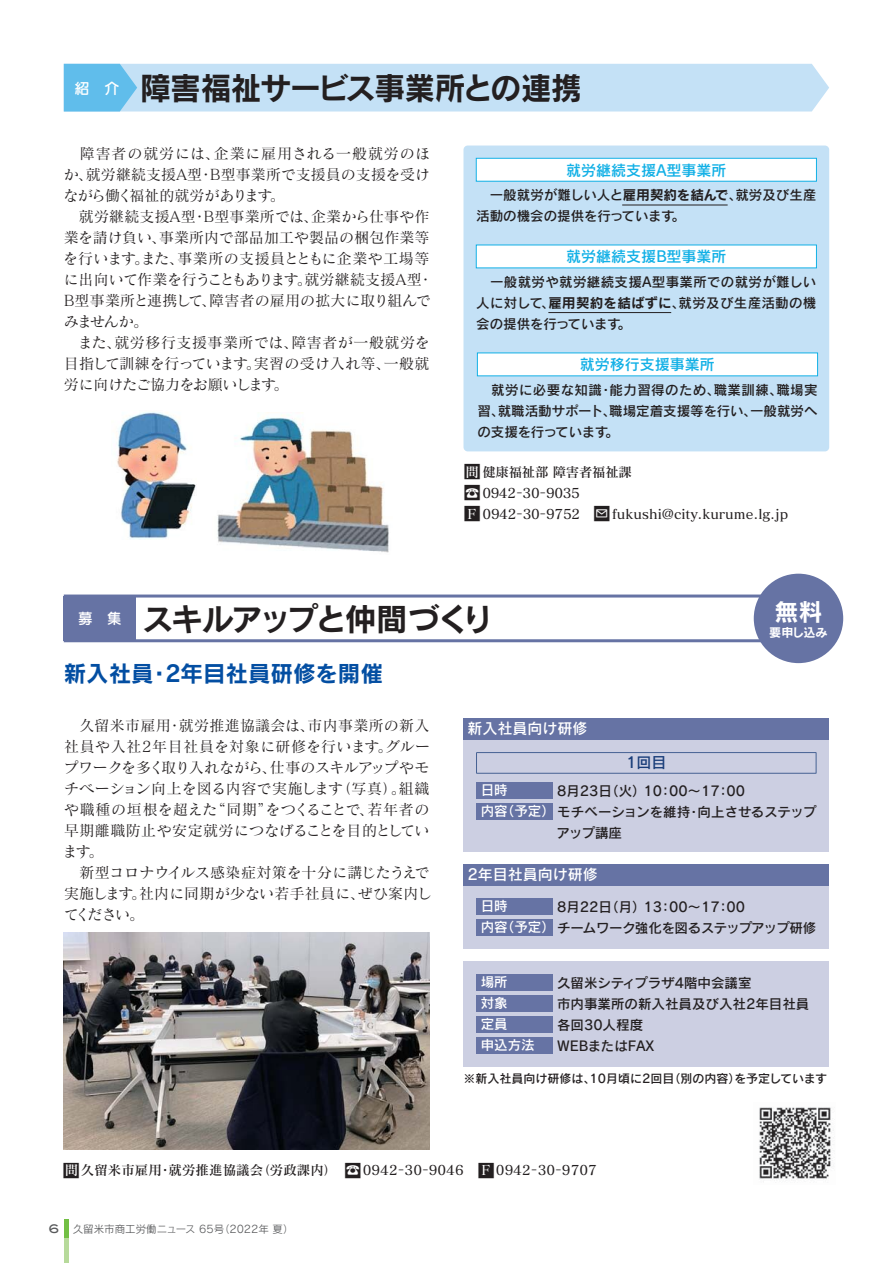
<style>
.page{position:relative;width:893px;height:1263px;background:#fff}
.page>*{position:absolute;margin:0;border:0;box-sizing:border-box;transform-origin:0 0}
.t1{font:31.5px "Rodin Pro B 90 pv RKSJ H";letter-spacing:-.025em;color:#231f20}
.t2{font:31.5px "Rodin Pro B 90 pv RKSJ H";letter-spacing:-.07em;color:#231f20}
.t3{font:24.15px "Rodin Pro B 90 pv RKSJ H";color:#fff}
.t4{font:22.5px "Rodin Pro B 90 pv RKSJ H";color:#034ea2}
.t5{font:15px/21px "Matisse Pro M 90 pv RKSJ H";letter-spacing:.005em;color:#231f20}
.t6{font:15px "Rodin Pro DB 90 pv RKSJ H";color:#12b0e6}
.t7{font:15px "Rodin Pro DB 90 pv RKSJ H";color:#fff}
.t8{font:15px "Rodin Pro DB 90 pv RKSJ H";color:#193d79}
.t9{font:13.5px/21px "Rodin Pro DB 90 pv RKSJ H";color:#231f20;text-align:justify}
.t10{font:13.5px "Matisse Pro DB 90 pv RKSJ H";color:#231f20}
.t11{font:13.5px "Matisse Pro DB 90 pv RKSJ H";letter-spacing:-.025em;color:#231f20}
.t12{font:13.5px "Rodin Pro DB 90 pv RKSJ H";letter-spacing:-.03em;color:#231f20}
.t13{font:13.5px/21px "Rodin Pro DB 90 pv RKSJ H";color:#fff}
.t14{font:12.15px "Rodin Pro B 90 pv RKSJ H";letter-spacing:-.035em;color:#fff}
.t15{font:12px "Rodin Pro DB 90 pv RKSJ H";color:#231f20}
.t16{font:10.5px "Rodin Pro M 90 pv RKSJ H";color:#58595b}
.s1{font-family:"Rodin Pro B 90 pv RKSJ H"}
.s2{font-size:17.55px}
.s3{color:#fff}
.s4{font-family:"Blair Md ITCTT Medium";font-size:12px}
</style>
<div class="page">
<img style="left:64px;top:933px;width:365px;height:217px">
<img style="left:217px;top:415px;width:172px;height:138px">
<img style="left:117px;top:412px;width:79px;height:127px">
<svg style="left:64px;top:64px;width:765px;height:47px;background:#bcdef5"></svg>
<div style="left:463px;top:146px;width:366px;height:305px;background:#c4e1f6;border-radius:4px"></div>
<div style="left:477px;top:353px;width:341px;height:23px;background:#fff"></div>
<div style="left:476px;top:245px;width:340px;height:23px;background:#fff"></div>
<hr style="left:548px;top:312px;width:123px;height:1px;background:#231f20">
<div style="left:463px;top:739px;width:366px;height:112px;background:#cccfe2"></div>
<div style="left:476px;top:803px;width:77px;height:16px;background:#6673a4"></div>
<div style="left:476px;top:782px;width:77px;height:16px;background:#6673a4"></div>
<svg style="left:64px;top:594px;width:697px;height:48px"></svg>
<div style="left:64px;top:596px;width:72px;height:45px;background:#6673a4"></div>
<div style="left:463px;top:718px;width:366px;height:21px;background:#6673a4"></div>
<svg style="left:476px;top:752px;width:340px;height:21px"></svg>
<div style="left:463px;top:885px;width:366px;height:63px;background:#cccfe2"></div>
<div style="left:476px;top:919px;width:77px;height:17px;background:#6673a4"></div>
<div style="left:476px;top:898px;width:77px;height:17px;background:#6673a4"></div>
<div style="left:463px;top:961px;width:366px;height:105px;background:#cccfe2"></div>
<div style="left:476px;top:974px;width:77px;height:16px;background:#6673a4"></div>
<div style="left:476px;top:995px;width:77px;height:16px;background:#6673a4"></div>
<div style="left:476px;top:1016px;width:77px;height:16px;background:#6673a4"></div>
<div style="left:476px;top:1037px;width:77px;height:16px;background:#6673a4"></div>
<div style="left:463px;top:864px;width:366px;height:21px;background:#6673a4"></div>
<div style="left:754px;top:574px;width:89px;height:89px;background:#6673a4;border-radius:50%"></div>
<div style="left:476px;top:158px;width:340px;height:23px;background:#fff"></div>
<div style="left:476px;top:158px;width:341px;height:24px;border:1px solid #12b0e6"></div>
<hr style="left:622px;top:205px;width:106px;height:1px;background:#231f20">
<img style="left:759px;top:1107px;width:75px;height:75px">
<hr style="left:64px;top:1237px;width:4px;height:26px;background:#b7da9b">
<hr style="left:64px;top:1219px;width:4px;height:18px;background:#72bf44">
<h1 class="t1" style="left:74px;top:76px;width:509px"><sup>紹　介</sup> 障害福祉サービス事業所との連携</h1>
<p class="t5" style="left:62px;top:144px;width:373px">　障害者の就労には、企業に雇用される一般就労のほか、就労継続支援Ａ型・Ｂ型事業所で支援員の支援を受けながら働く福祉的就労があります。<br>　就労継続支援Ａ型・Ｂ型事業所では、企業から仕事や作業を請け負い、事業所内で部品加工や製品の梱包作業等を行います。また、事業所の支援員とともに企業や工場等に出向いて作業を行うこともあります。就労継続支援Ａ型・<br>Ｂ型事業所と連携して、障害者の雇用の拡大に取り組んでみませんか。<br>　また、就労移行支援事業所では、障害者が一般就労を目指して訓練を行っています。実習の受け入れ等、一般就労に向けたご協力をお願いします。</p>
<p class="t6" style="left:566px;top:164px;width:162px">就労継続支援A型事業所</p>
<p class="t9" style="left:476px;top:187px;width:342px">　一般就労が難しい人と<span class="s1">雇用契約を結んで</span>、就労及び生産活動の機会の提供を行っています。</p>
<p class="t6" style="left:566px;top:251px;width:162px">就労継続支援Ｂ型事業所</p>
<p class="t9" style="left:476px;top:273px;width:342px">　一般就労や就労継続支援A型事業所での就労が難しい人に対して、<span class="s1">雇用契約を結ばずに</span>、就労及び生産活動の機会の提供を行っています。</p>
<p class="t6" style="left:580px;top:359px;width:136px">就労移行支援事業所</p>
<p class="t9" style="left:477px;top:381px;width:342px">　就労に必要な知識・能力習得のため、職業訓練、職場実習、就職活動サポート、職場定着支援等を行い、一般就労への支援を行っています。</p>
<p class="t11" style="left:463px;top:466px;width:170px"><span class="s2">■</span><span class="s3">問</span>健康福祉部 障害者福祉課</p>
<p class="t11" style="left:463px;top:487px;width:118px"><span class="s2">■</span><span class="s3">☎</span> 0942－30－9035</p>
<p class="t10" style="left:463px;top:508px;width:326px"><span class="s2">■</span><span class="s3">F</span> 0942－30－9752　<span class="s2">■</span>fukushi@city.kurume.lg.jp</p>
<h2 class="t3" style="left:774px;top:602px;width:50px">無料</h2>
<p class="t14" style="left:769px;top:628px;width:60px">要申し込み</p>
<h1 class="t2" style="left:78px;top:607px;width:417px"><sup>募　集</sup> スキルアップと仲間づくり</h1>
<h3 class="t4" style="left:64px;top:665px;width:321px">新入社員・2年目社員研修を開催</h3>
<p class="t5" style="left:63px;top:717px;width:371px">　久留米市雇用・就労推進協議会は、市内事業所の新入社員や入社2年目社員を対象に研修を行います。グループワークを多く取り入れながら、仕事のスキルアップやモチベーション向上を図る内容で実施します（写真）。組織や職種の垣根を超えた“同期”をつくることで、若年者の早期離職防止や安定就労につなげることを目的としています。<br>　新型コロナウイルス感染症対策を十分に講じたうえで実施します。社内に同期が少ない若手社員に、ぜひ案内してください。</p>
<p class="t7" style="left:467px;top:723px;width:121px">新入社員向け研修</p>
<p class="t8" style="left:626px;top:757px;width:42px">1回目</p>
<p class="t13" style="left:481px;top:781px;width:28px">日時</p>
<p class="t9" style="left:557px;top:782px;width:190px">8月23日（火）10：00～17：00</p>
<p class="t9" style="left:556px;top:824px;width:67px">アップ講座</p>
<p class="t9" style="left:481px;top:803px;width:337px"><span class="s3">内容（予定）</span>モチベーションを維持・向上させるステップ</p>
<p class="t7" style="left:467px;top:869px;width:132px">2年目社員向け研修</p>
<p class="t13" style="left:481px;top:898px;width:28px">日時</p>
<p class="t9" style="left:557px;top:898px;width:190px">8月22日（月）13：00～17：00</p>
<p class="t12" style="left:481px;top:923px;width:337px"><span class="s3">内容（予定）</span>チームワーク強化を図るステップアップ研修</p>
<p class="t13" style="left:481px;top:973px;width:55px">場所<br>対象<br>定員<br>申込方法</p>
<p class="t9" style="left:557px;top:974px;width:254px;text-align:left">久留米シティプラザ4階中会議室<br>市内事業所の新入社員及び入社2年目社員各回30人程度<br>WEBまたはFAX</p>
<p class="t15" style="left:463px;top:1074px;width:365px">※新入社員向け研修は、10月頃に2回目（別の内容）を予定しています</p>
<p class="t10" style="left:63px;top:1165px;width:536px"><span class="s2">■</span><span class="s3">問</span>久留米市雇用・就労推進協議会（労政課内） <span class="s2">■</span><span class="s3">☎</span> 0942－30－9046　<span class="s2">■</span><span class="s3">F</span> 0942－30－9707</p>
<p class="t16" style="left:48px;top:1225px;width:247px"><span class="s4">6</span> 久留米市商工労働ニュース 65号（2022年 夏）</p>
</div>
